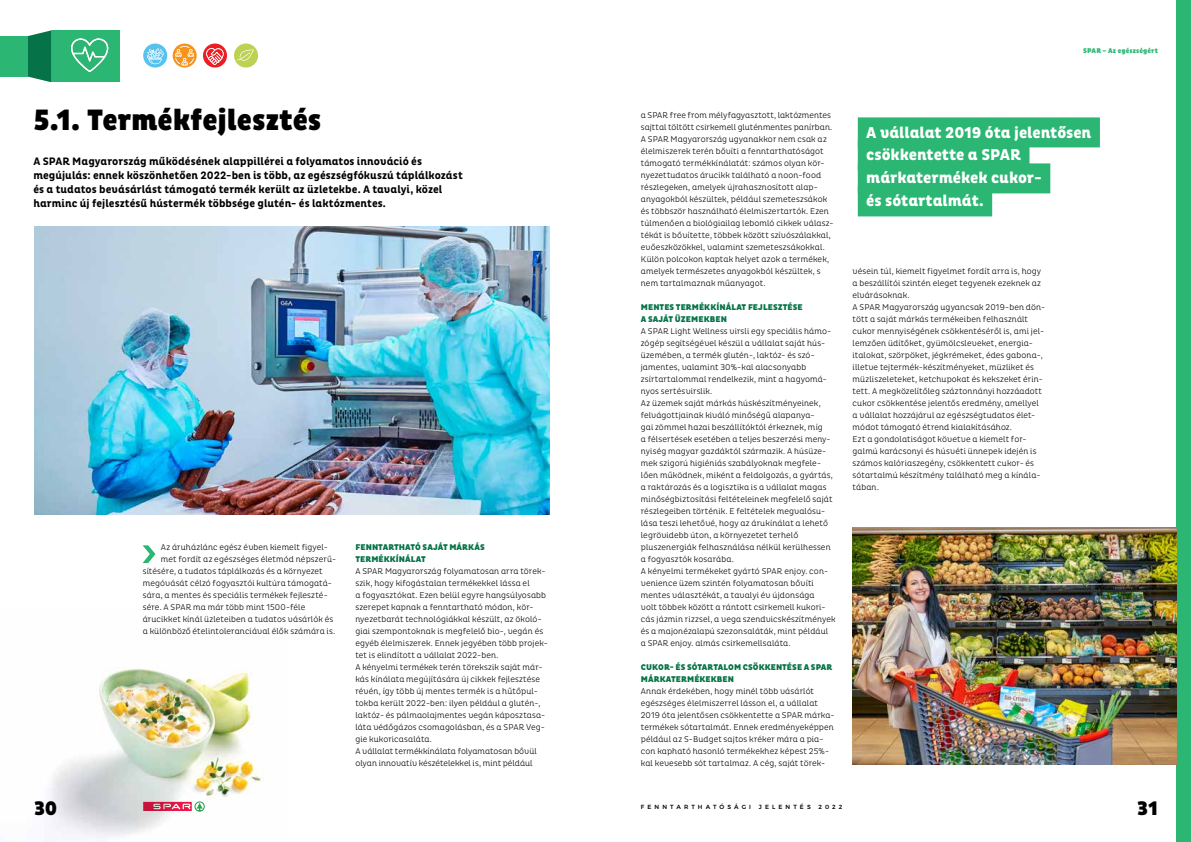
<style>
.page{position:relative;width:1191px;height:842px;background:#fff}
.page>*{position:absolute;margin:0;border:0;box-sizing:border-box;transform-origin:0 0}
.t1{font:900 30px "Pluto Cond";letter-spacing:-.005em;color:#000}
.t2{font:900 20px "Pluto Cond";color:#000}
.t3{font:800 16px/23px "Pluto Cond";letter-spacing:-.005em;color:#fff}
.t4{font:700 11px/14px "Pluto Cond";letter-spacing:.005em;color:#000}
.t5{font:300 8.5px/12px "Pluto Cond";letter-spacing:.015em;color:#000}
.t6{font:900 8.5px/12px "Pluto Cond";letter-spacing:.01em;color:#057347}
.t7{font:900 7px "Pluto Cond";letter-spacing:.02em;color:#2bb673}
.t8{font:500 6px "Montserrat";letter-spacing:.51em;color:#000}
</style>
<div class="page">
<div style="left:143px;top:44px;width:24px;height:24px;background:#58c2ef;border-radius:50%"></div>
<svg style="left:173px;top:44px;width:24px;height:24px"></svg>
<svg style="left:175px;top:46px;width:19px;height:19px"></svg>
<div style="left:203px;top:44px;width:24px;height:24px;background:#ed1d24;border-radius:50%"></div>
<svg style="left:206px;top:48px;width:18px;height:17px"></svg>
<div style="left:234px;top:44px;width:24px;height:24px;background:#bdd252;border-radius:50%"></div>
<div style="left:51px;top:30px;width:69px;height:52px;background:#2bb673"></div>
<svg style="left:28px;top:30px;width:23px;height:52px"></svg>
<div style="left:0;top:36px;width:28px;height:41px;background:#2bb673"></div>
<svg style="left:237px;top:49px;width:17px;height:12px"></svg>
<div style="left:1176px;top:0;width:15px;height:842px;background:#2bb673"></div>
<svg style="left:147px;top:48px;width:17px;height:16px"></svg>
<svg style="left:71px;top:38px;width:38px;height:34px"></svg>
<img style="left:50px;top:669px;width:214px;height:170px">
<svg style="left:143px;top:545px;width:12px;height:18px"></svg>
<img style="left:34px;top:226px;width:515px;height:288px">
<div style="left:857px;top:117px;width:243px;height:30px;background:#2bb673"></div>
<div style="left:857px;top:140px;width:172px;height:30px;background:#2bb673"></div>
<div style="left:857px;top:163px;width:193px;height:30px;background:#2bb673"></div>
<div style="left:857px;top:186px;width:135px;height:30px;background:#2bb673"></div>
<img style="left:852px;top:528px;width:324px;height:236px">
<h1 class="t1" style="left:33px;top:103px;width:289px">5.1. Termékfejlesztés</h1>
<p class="t4" style="left:33px;top:154px;width:431px">A SPAR Magyarország működésének alappillérei a folyamatos innováció és megújulás: ennek köszönhetően 2022-ben is több, az egészségfókuszú táplálkozást és a tudatos bevásárlást támogató termék került az üzletekbe. A tavalyi, közel harminc új fejlesztésű hústermék többsége glutén- és laktózmentes.</p>
<p class="t5" style="left:161px;top:541px;width:168px">Az áruházlánc egész évben kiemelt figyel-</p>
<p class="t5" style="left:161px;top:553px;width:177px">met fordít az egészséges életmód népszerű-</p>
<p class="t5" style="left:143px;top:565px;width:181px">sítésére, a tudatos táplálkozás és a környezet</p>
<p class="t5" style="left:143px;top:577px;width:190px">megóvását célzó fogyasztói kultúra támogatá-</p>
<p class="t5" style="left:143px;top:589px;width:186px">sára, a mentes és speciális termékek fejleszté-</p>
<p class="t5" style="left:143px;top:601px;width:164px">sére. A SPAR ma már több mint 1500-féle</p>
<p class="t5" style="left:143px;top:613px;width:192px">árucikket kínál üzleteiben a tudatos vásárlók és</p>
<p class="t5" style="left:143px;top:625px;width:194px">a különböző ételintoleranciával élők számára is.</p>
<p class="t6" style="left:355px;top:542px;width:131px">FENNTARTHATÓ SAJÁT MÁRKÁS<br>TERMÉKKÍNÁLAT</p>
<p class="t5" style="left:355px;top:565px;width:194px">A SPAR Magyarország folyamatosan arra törek&shy;szik, hogy kifogástalan termékekkel lássa el<br>a fogyasztókat. Ezen belül egyre hangsúlyosabb szerepet kapnak a fenntartható módon, kör&shy;nyezetbarát technológiákkal készült, az ökoló&shy;giai szempontoknak is megfelelő bio-, vegán és egyéb élelmiszerek. Ennek jegyében több projek&shy;tet is elindított a vállalat 2022-ben.<br>A kényelmi termékek terén törekszik saját már&shy;kás kínálata megújítására új cikkek fejlesztése révén, így több új mentes termék is a hűtőpul&shy;tokba került 2022-ben: ilyen például a glutén-, laktóz- és pálmaolajmentes vegán káposztasa&shy;láta védőgázos csomagolásban, és a SPAR Veg&shy;gie kukoricasaláta.<br>A vállalat termékkínálata folyamatosan bővül olyan innovatív készételekkel is, mint például</p>
<p class="t7" style="left:1083px;top:47px;width:76px">SPAR – Az egészségért</p>
<p class="t5" style="left:641px;top:109px;width:194px">a SPAR free from mélyfagyasztott, laktózmentes sajttal töltött csirkemell gluténmentes panírban.<br>A SPAR Magyarország ugyanakkor nem csak az élelmiszerek terén bővíti a fenntarthatóságot támogató termékkínálatát: számos olyan kör&shy;nyezettudatos árucikk található a noon-food részlegeken, amelyek újrahasznosított alap&shy;anyagokból készültek, például szemeteszsákok és többször használható élelmiszertartók. Ezen túlmenően a biológiailag lebomló cikkek válasz&shy;tékát is bővítette, többek között szívószálakkal, evőeszközökkel, valamint szemeteszsákokkal.<br>Külön polcokon kaptak helyet azok a termékek, amelyek természetes anyagokból készültek, s nem tartalmaznak műanyagot.</p>
<p class="t6" style="left:641px;top:302px;width:163px">MENTES TERMÉKKÍNÁLAT FEJLESZTÉSE<br>A SAJÁT ÜZEMEKBEN</p>
<p class="t5" style="left:641px;top:325px;width:196px">A SPAR Light Wellness virsli egy speciális hámo&shy;zógép segítségével készül a vállalat saját hús&shy;üzemében, a termék glutén-, laktóz- és szó&shy;jamentes, valamint 30%-kal alacsonyabb zsírtartalommal rendelkezik, mint a hagyomá&shy;nyos sertésvirslik.<br>Az üzemek saját márkás húskészítményeinek, felvágottjainak kiváló minőségű alapanya-<br>gai zömmel hazai beszállítóktól érkeznek, míg<br>a félsertések esetében a teljes beszerzési men - nyiség magyar gazdáktól származik. A húsüze&shy;mek szigorú higiéniás szabályoknak megfele&shy;lően működnek, miként a feldolgozás, a gyártás, a raktározás és a logisztika is a vállalat magas minőségbiztosítási feltételeinek megfelelő saját részlegeiben történik. E feltételek megvalósu&shy;lása teszi lehetővé, hogy az árukínálat a lehető legrövidebb úton, a környezetet terhelő pluszenergiák felhasználása nélkül kerülhessen a fogyasztók kosarába.<br>A kényelmi termékeket gyártó SPAR enjoy. con&shy;venience üzem szintén folyamatosan bővíti mentes választékát, a tavalyi év újdonsága<br>volt többek között a rántott csirkemell kukori&shy;cás jázmin rizzsel, a vega szendvicskészítmények és a majonézalapú szezonsaláták, mint például<br>a SPAR enjoy. almás csirkemellsaláta.</p>
<p class="t6" style="left:641px;top:662px;width:193px">CUKOR- ÉS SÓTARTALOM CSÖKKENTÉSE A SPAR<br>MÁRKATERMÉKEKBEN</p>
<p class="t5" style="left:641px;top:685px;width:195px">Annak érdekében, hogy minél több vásárlót egészséges élelmiszerrel lásson el, a vállalat 2019 óta jelentősen csökkentette a SPAR márka&shy;termékek sótartalmát. Ennek eredményeképpen például az S-Budget sajtos kréker mára a pia&shy;con kapható hasonló termékekhez képest 25%- kal kevesebb sót tartalmaz. A cég, saját törek-</p>
<h3 class="t3" style="left:866px;top:121px;width:227px">A vállalat 2019 óta jelentősen csökkentette a SPAR márkatermékek cukor-<br>és sótartalmát.</h3>
<p class="t5" style="left:852px;top:266px;width:194px">vésein túl, kiemelt figyelmet fordít arra is, hogy a beszállítói szintén eleget tegyenek ezeknek az elvárásoknak.<br>A SPAR Magyarország ugyancsak 2019-ben dön&shy;tött a saját márkás termékeiben felhasznált cukor mennyiségének csökkentéséről is, ami jel&shy;lemzően üdítőket, gyümölcsleveket, energia&shy;italokat, szörpöket, jégkrémeket, édes gabona-, illetve tejtermék-készítményeket, müzliket és müzliszeleteket, ketchupokat és kekszeket érin&shy;tett. A megközelítőleg száztonnányi hozzáadott cukor csökkentése jelentős eredmény, amellyel a vállalat hozzájárul az egészségtudatos élet&shy;módot támogató étrend kialakításához.<br>Ezt a gondolatiságot követve a kiemelt for&shy;galmú karácsonyi és húsvéti ünnepek idején is számos kalóriaszegény, csökkentett cukor- és sótartalmú készítmény található meg a kínála&shy;tában.</p>
<h2 class="t2" style="left:34px;top:797px;width:25px">30</h2>
<h2 class="t2" style="left:1137px;top:797px;width:22px">31</h2>
<p class="t8" style="left:641px;top:802px;width:112px">FENNTARTHATÓSÁGI</p>
<p class="t8" style="left:759px;top:802px;width:53px">JELENTÉS</p>
<p class="t8" style="left:818px;top:802px;width:25px">2022</p>
</div>
